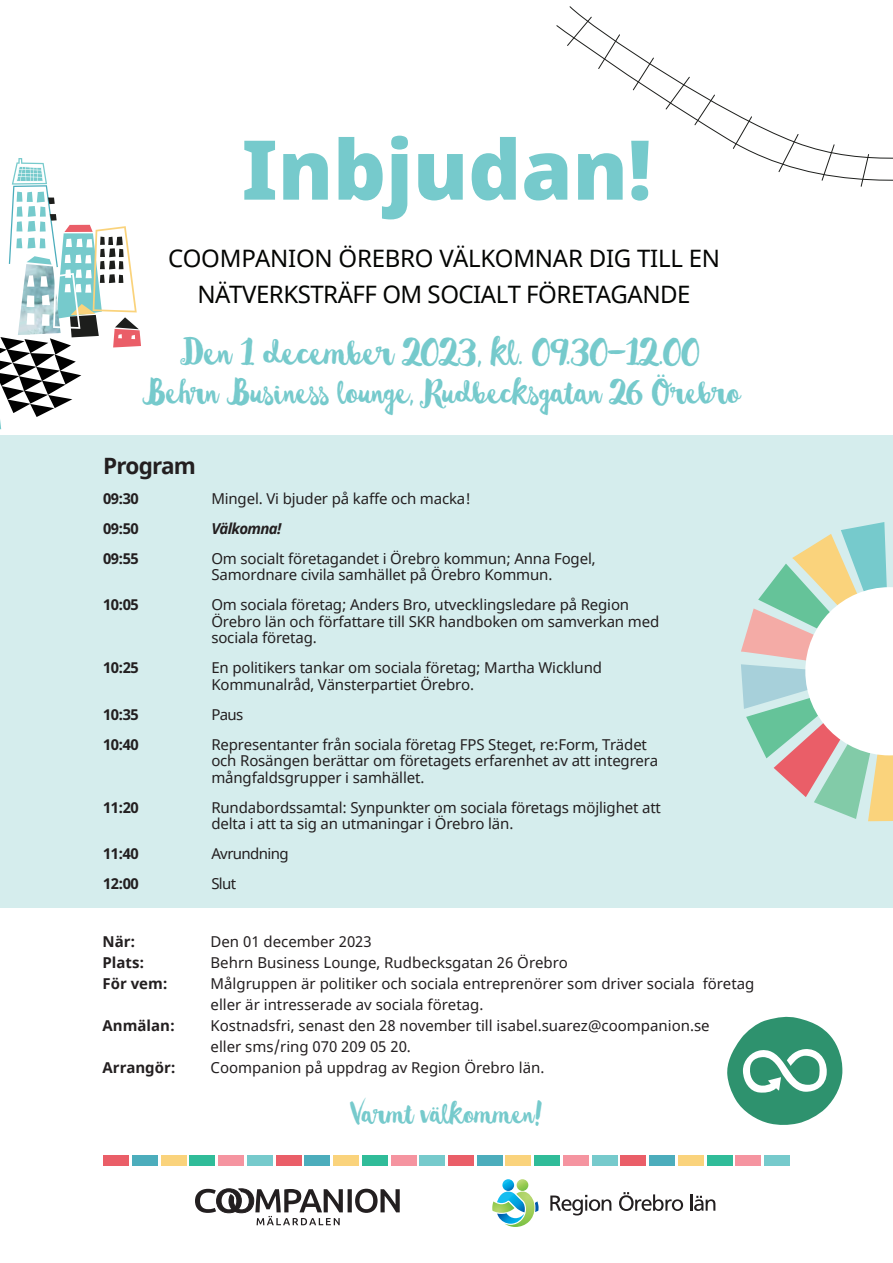
<style>
.page{position:relative;width:893px;height:1263px;background:#fff}
.page>*{position:absolute;margin:0;border:0;box-sizing:border-box;transform-origin:0 0}
.t1{font:900 82.5px "Noto Sans";color:#76cacc}
.t2{font:34.5px "Wanderlust Decorative";color:#76cacc}
.t3{font:31.5px "Wanderlust Decorative";color:#76cacc}
.t4{font:27px "Wanderlust Decorative";color:#76cacc}
.t5{font:24px/36px "Noto Sans";letter-spacing:-.02em;color:#040503;text-align:center}
.t6{font:700 22.5px "Noto Sans";letter-spacing:-.04em;color:#231f20}
.t7{font:15px/21px "Noto Sans";letter-spacing:-.01em;color:#231f20}
.t8{font:700 15px "Noto Sans";color:#231f20}
.t9{font:15px "Noto Sans";letter-spacing:-.04em;color:#231f20}
.t10{font:italic 700 15px "Noto Sans";letter-spacing:-.04em;color:#231f20}
</style>
<div class="page">
<svg style="left:556px;top:25px;width:337px;height:156px"></svg>
<svg style="left:860px;top:154px;width:9px;height:33px"></svg>
<svg style="left:821px;top:144px;width:14px;height:37px"></svg>
<svg style="left:778px;top:133px;width:21px;height:40px"></svg>
<svg style="left:732px;top:116px;width:20px;height:33px"></svg>
<svg style="left:665px;top:76px;width:50px;height:50px"></svg>
<svg style="left:632px;top:57px;width:22px;height:34px"></svg>
<svg style="left:598px;top:34px;width:22px;height:35px"></svg>
<svg style="left:567px;top:16px;width:25px;height:30px"></svg>
<div style="left:0;top:435px;width:893px;height:473px;background:#d5eded"></div>
<svg style="left:727px;top:1016px;width:115px;height:109px"></svg>
<svg style="left:195px;top:1188px;width:205px;height:37px"></svg>
<div style="left:103px;top:1155px;width:26px;height:10px;background:#ea5e68"></div>
<div style="left:161px;top:1155px;width:25px;height:10px;background:#fad37c"></div>
<div style="left:132px;top:1155px;width:26px;height:10px;background:#4cadbc"></div>
<div style="left:190px;top:1155px;width:25px;height:10px;background:#30bc99"></div>
<div style="left:218px;top:1155px;width:26px;height:10px;background:#f594a0"></div>
<div style="left:247px;top:1155px;width:26px;height:10px;background:#76cacc"></div>
<div style="left:276px;top:1155px;width:25px;height:10px;background:#ea5e68"></div>
<div style="left:333px;top:1155px;width:26px;height:10px;background:#fad37c"></div>
<div style="left:305px;top:1155px;width:25px;height:10px;background:#4cadbc"></div>
<div style="left:362px;top:1155px;width:26px;height:10px;background:#30bc99"></div>
<div style="left:391px;top:1155px;width:25px;height:10px;background:#f594a0"></div>
<div style="left:420px;top:1155px;width:25px;height:10px;background:#76cacc"></div>
<div style="left:448px;top:1155px;width:26px;height:10px;background:#ea5e68"></div>
<div style="left:506px;top:1155px;width:25px;height:10px;background:#fad37c"></div>
<div style="left:477px;top:1155px;width:25px;height:10px;background:#4cadbc"></div>
<div style="left:534px;top:1155px;width:26px;height:10px;background:#30bc99"></div>
<div style="left:563px;top:1155px;width:26px;height:10px;background:#f594a0"></div>
<div style="left:592px;top:1155px;width:25px;height:10px;background:#76cacc"></div>
<div style="left:620px;top:1155px;width:26px;height:10px;background:#ea5e68"></div>
<div style="left:678px;top:1155px;width:26px;height:10px;background:#fad37c"></div>
<div style="left:649px;top:1155px;width:26px;height:10px;background:#4cadbc"></div>
<div style="left:707px;top:1155px;width:25px;height:10px;background:#30bc99"></div>
<div style="left:736px;top:1155px;width:25px;height:10px;background:#f594a0"></div>
<div style="left:764px;top:1155px;width:26px;height:10px;background:#76cacc"></div>
<svg style="left:741px;top:522px;width:152px;height:299px"></svg>
<svg style="left:550px;top:1195px;width:61px;height:20px"></svg>
<svg style="left:619px;top:1192px;width:64px;height:19px"></svg>
<svg style="left:690px;top:1194px;width:25px;height:17px"></svg>
<svg style="left:492px;top:1179px;width:47px;height:48px"></svg>
<svg style="left:0;top:158px;width:141px;height:271px"></svg>
<p class="t1" style="left:242px;top:107px;width:412px">Inbjudan!</p>
<p class="t5" style="left:168px;top:242px;width:553px">COOMPANION ÖREBRO VÄLKOMNAR DIG TILL EN<br>NÄTVERKSTRÄFF OM SOCIALT FÖRETAGANDE</p>
<p class="t2" style="left:183px;top:331px;width:519px">Den 1 december 2023, kl. 09.30-12.00</p>
<p class="t3" style="left:143px;top:372px;width:599px">Behrn Business lounge, Rudbecksgatan 26 Örebro</p>
<p class="t6" style="left:103px;top:450px;width:94px">Program</p>
<p class="t8" style="left:103px;top:488px;width:37px">09:30</p>
<p class="t7" style="left:211px;top:488px;width:261px">Mingel. Vi bjuder på kaffe och macka!</p>
<p class="t8" style="left:103px;top:518px;width:37px">09:50</p>
<p class="t10" style="left:211px;top:518px;width:72px">Välkomna!</p>
<p class="t8" style="left:103px;top:548px;width:37px">09:55</p>
<p class="t7" style="left:211px;top:548px;width:386px">Om socialt företagandet i Örebro kommun; Anna Fogel,</p>
<p class="t7" style="left:211px;top:565px;width:343px">Samordnare civila samhället på Örebro Kommun.</p>
<p class="t8" style="left:103px;top:594px;width:37px">10:05</p>
<p class="t7" style="left:211px;top:595px;width:419px">Om sociala företag; Anders Bro, utvecklingsledare på Region</p>
<p class="t7" style="left:211px;top:611px;width:449px">Örebro län och författare till SKR handboken om samverkan med</p>
<p class="t7" style="left:211px;top:628px;width:107px">sociala företag.</p>
<p class="t8" style="left:103px;top:657px;width:37px">10:25</p>
<p class="t7" style="left:211px;top:658px;width:392px">En politikers tankar om sociala företag; Martha Wicklund</p>
<p class="t7" style="left:211px;top:674px;width:264px">Kommunalråd, Vänsterpartiet Örebro.</p>
<p class="t8" style="left:103px;top:704px;width:37px">10:35</p>
<p class="t7" style="left:211px;top:704px;width:34px">Paus</p>
<p class="t8" style="left:103px;top:734px;width:37px">10:40</p>
<p class="t7" style="left:211px;top:734px;width:437px">Representanter från sociala företag FPS Steget, re:Form, Trädet</p>
<p class="t7" style="left:211px;top:751px;width:448px">och Rosängen berättar om företagets erfarenhet av att integrera</p>
<p class="t7" style="left:211px;top:767px;width:214px">mångfaldsgrupper i samhället.</p>
<p class="t8" style="left:103px;top:797px;width:37px">11:20</p>
<p class="t7" style="left:211px;top:797px;width:451px">Rundabordssamtal: Synpunkter om sociala företags möjlighet att</p>
<p class="t7" style="left:211px;top:814px;width:304px">delta i att ta sig an utmaningar i Örebro län.</p>
<p class="t8" style="left:103px;top:843px;width:37px">11:40</p>
<p class="t9" style="left:211px;top:843px;width:79px">Avrundning</p>
<p class="t8" style="left:103px;top:873px;width:37px">12:00</p>
<p class="t7" style="left:211px;top:874px;width:26px">Slut</p>
<p class="t8" style="left:103px;top:931px;width:34px">När:</p>
<p class="t7" style="left:211px;top:932px;width:163px">Den 01 december 2023</p>
<p class="t8" style="left:103px;top:952px;width:43px">Plats:</p>
<p class="t7" style="left:211px;top:953px;width:359px">Behrn Business Lounge, Rudbecksgatan 26 Örebro</p>
<p class="t8" style="left:103px;top:973px;width:67px">För vem:</p>
<p class="t7" style="left:211px;top:974px;width:545px">Målgruppen är politiker och sociala entreprenörer som driver sociala företag eller är intresserade av sociala företag.</p>
<p class="t8" style="left:103px;top:1015px;width:74px">Anmälan:</p>
<p class="t7" style="left:211px;top:1016px;width:501px">Kostnadsfri, senast den 28 november till isabel.suarez@coompanion.se eller sms/ring 070 209 05 20.</p>
<p class="t8" style="left:103px;top:1057px;width:75px">Arrangör:</p>
<p class="t7" style="left:211px;top:1058px;width:335px">Coompanion på uppdrag av Region Örebro län.</p>
<p class="t4" style="left:351px;top:1097px;width:193px">Varmt välkommen!</p>
</div>
